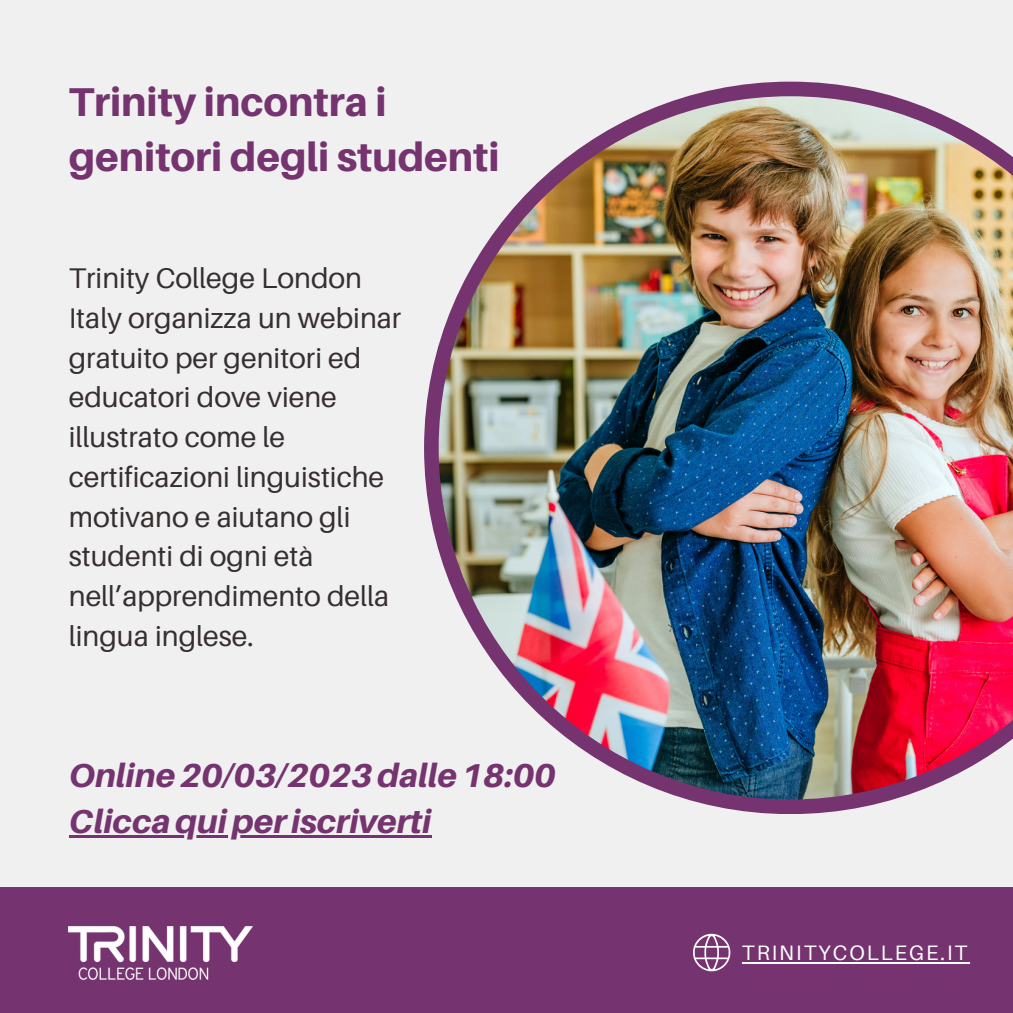
<style>
.page{position:relative;width:1013px;height:1013px;background:#fff}
.page>*{position:absolute;margin:0;border:0;box-sizing:border-box;transform-origin:0 0}
.t1{font:800 40.25px/55.5px "Aileron";color:#75336f}
.t2{font:italic 800 33.12px/46px "Aileron";color:#75336f}
.t3{font:28.5px/39.8px "Aileron";color:#362f30}
.t4{font:20.88px "Aileron";letter-spacing:.095em;color:#fff}
</style>
<div class="page">
<div style="left:0;top:0;width:1012px;height:1012px;background:#f1f0f0"></div>
<div style="left:0;top:887px;width:1012px;height:125px;background:#75336f"></div>
<svg style="left:424px;top:82px;width:471px;height:732px"></svg>
<img style="left:438px;top:96px;width:574px;height:703px">
<svg style="left:693px;top:933px;width:37px;height:38px"></svg>
<hr style="left:742px;top:961px;width:227px;height:2px;background:#fff">
<hr style="left:69px;top:835px;width:362px;height:3px;background:#75336f">
<img style="left:69px;top:926px;width:184px;height:53px">
<h1 class="t1" style="left:69px;top:73px;width:432px">Trinity incontra i genitori degli studenti</h1>
<p class="t3" style="left:69px;top:257px;width:334px">Trinity College London<br>Italy organizza un webinar gratuito per genitori ed educatori dove viene illustrato come le certificazioni linguistiche motivano e aiutano gli studenti di ogni età nell’apprendimento della lingua inglese.</p>
<p class="t2" style="left:69px;top:752px;width:488px">Online20/03/2023dalle18:00<br>Cliccaquiperiscriverti</p>
<p class="t4" style="left:742px;top:939px;width:227px">TRINITYCOLLEGE.IT</p>
</div>
